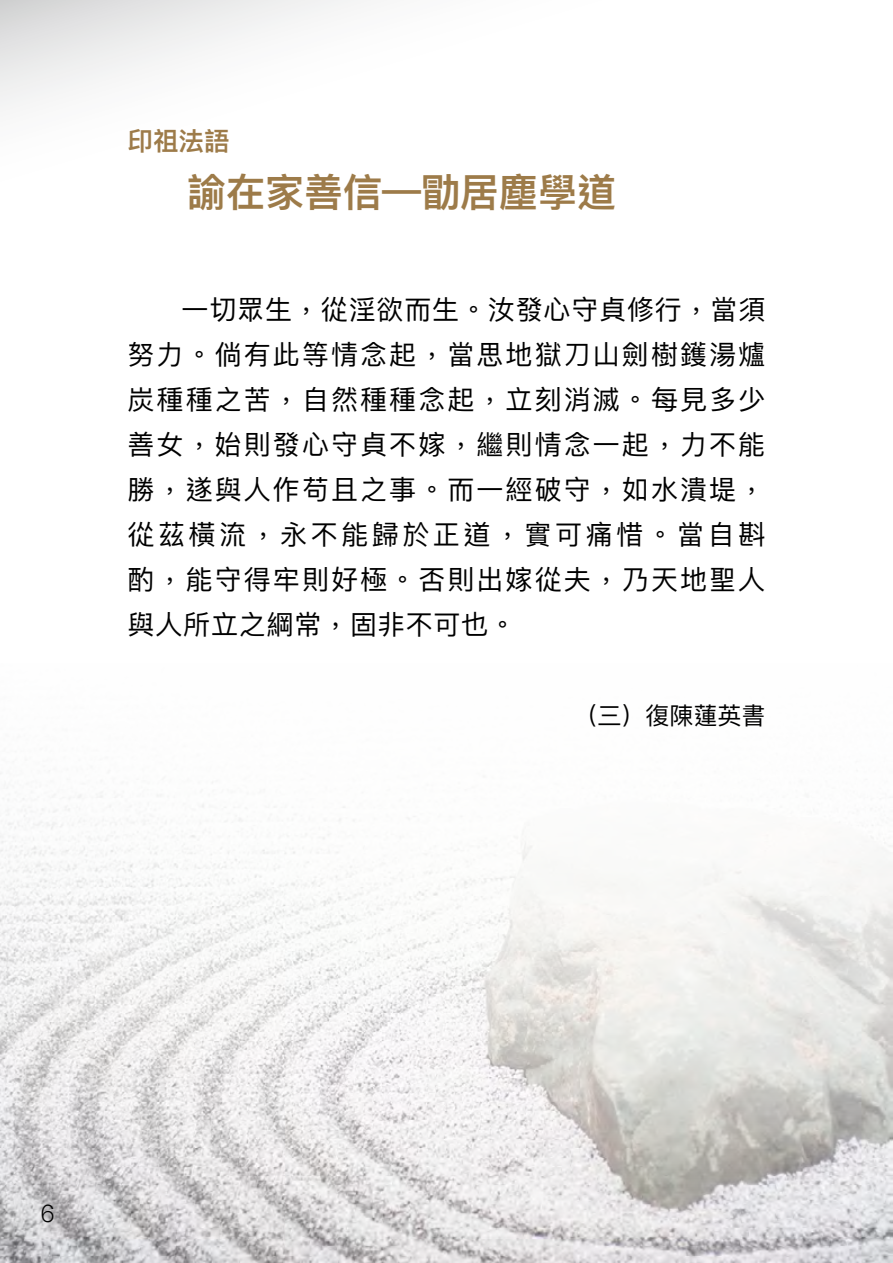
<style>
.page{position:relative;width:893px;height:1263px;background:#fff}
.page>*{position:absolute;margin:0;border:0;box-sizing:border-box;transform-origin:0 0}
.t1{font:600 39px "Ping Fang TC";color:#9d7b49}
.t2{font:27px/45px "Ping Fang TC";letter-spacing:.075em;color:#000;text-align:justify}
.t3{font:600 25.5px "Ping Fang SC";color:#9d7b49}
.t4{font:24px "Ping Fang TC";color:#000}
.t5{font:300 24px "Ping Fang TC";color:#000}
</style>
<div class="page">
<img style="left:0;top:773px;width:893px;height:490px">
<p class="t3" style="left:128px;top:125px;width:103px">印祖法語</p>
<h1 class="t1" style="left:187px;top:168px;width:430px">諭在家善信—勖居塵學道</h1>
<p class="t2" style="left:128px;top:286px;width:639px">　　一切眾生，從淫欲而生。汝發心守貞修行，當須努力。倘有此等情念起，當思地獄刀山劍樹鑊湯爐炭種種之苦，自然種種念起，立刻消滅。每見多少善女，始則發心守貞不嫁，繼則情念一起，力不能勝，遂與人作苟且之事。而一經破守，如水潰堤，從茲橫流，永不能歸於正道，實可痛惜。當自斟酌，能守得牢則好極。否則出嫁從夫，乃天地聖人與人所立之綱常，固非不可也。</p>
<p class="t4" style="left:573px;top:700px;width:193px">（三）復陳蓮英書</p>
<p class="t5" style="left:40px;top:1199px;width:16px">6</p>
</div>
